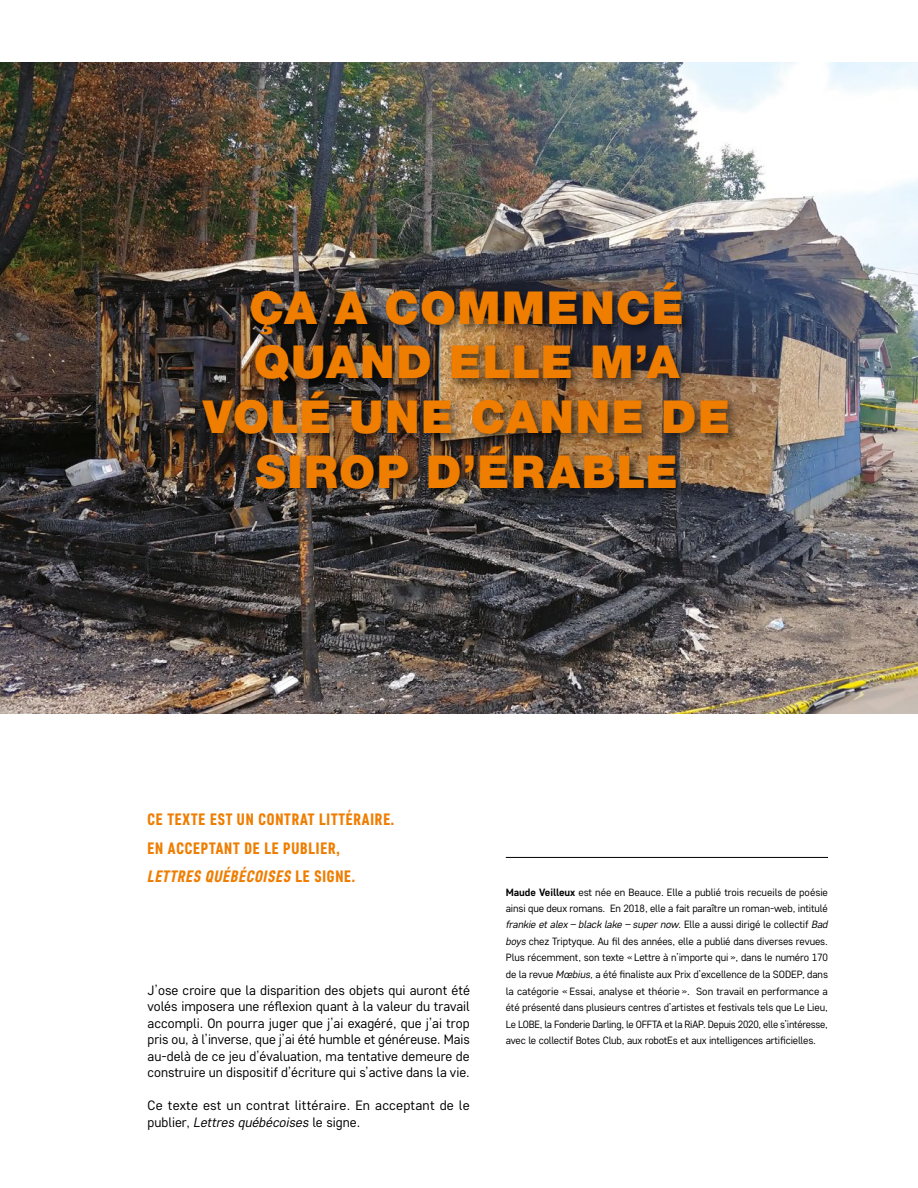
<style>
.page{position:relative;width:918px;height:1188px;background:#fff}
.page>*{position:absolute;margin:0;border:0;box-sizing:border-box;transform-origin:0 0}
.t1{font:900 45.45px/54.6px "Helvetica Neue";letter-spacing:.03em;color:#ef7d00;text-align:center}
.t2{font:800 16.5px/28.5px "Core Sans D67 Cn";letter-spacing:.05em;color:#ef7d00}
.t3{font:13.5px/16.5px "Core Sans D35";color:#000;text-align:justify}
.t4{font:10.5px/16.5px "Core Sans D35";letter-spacing:-.015em;color:#000;text-align:justify}
.s1{font-style:italic}
.s2{font-family:"Core Sans D55";font-weight:700}
</style>
<div class="page">
<hr style="left:506px;top:857px;width:322px;height:1px;background:#000">
<img style="left:0;top:63px;width:918px;height:650px">
<div style="left:199px;top:278px;width:541px;height:222px;background:#000;opacity:.6"></div>
<h1 class="t1" style="left:203px;top:280px;width:528px">ÇA A COMMENCÉ<br>QUAND ELLE M’A<br>VOLÉ UNE CANNE DE<br>SIROP D’ÉRABLE</h1>
<h2 class="t2" style="left:148px;top:805px;width:248px">CE TEXTE EST UN CONTRAT LITTÉRAIRE.<br>EN ACCEPTANT DE LE PUBLIER,<br><span class="s1">LETTRES QUÉBÉCOISES</span> LE SIGNE.</h2>
<p class="t3" style="left:148px;top:981px;width:324px">J’ose croire que la disparition des objets qui auront été volés imposera une réflexion quant à la valeur du travail accompli. On pourra juger que j’ai exagéré, que j’ai trop pris ou, à l’inverse, que j’ai été humble et généreuse. Mais au-delà de ce jeu d’évaluation, ma tentative demeure de construire un dispositif d’écriture qui s’active dans la vie.</p>
<p class="t3" style="left:148px;top:1097px;width:324px">Ce texte est un contrat littéraire. En acceptant de le publier, <span class="s1">Lettres québécoises</span> le signe.</p>
<p class="t4" style="left:506px;top:883px;width:324px"><span class="s2">Maude Veilleux</span> est née en Beauce. Elle a publié trois recueils de poésie ainsi que deux romans. En 2018, elle a fait paraître un roman-web, intitulé <span class="s1">frankie et alex – black lake – super now.</span> Elle a aussi dirigé le collectif <span class="s1">Bad boys</span> chez Triptyque. Au fil des années, elle a publié dans diverses revues.<br>Plus récemment, son texte « Lettre à n’importe qui », dans le numéro 170 de la revue <span class="s1">Mœbius,</span> a été finaliste aux Prix d’excellence de la SODEP, dans la catégorie « Essai, analyse et théorie ». Son travail en performance a été présenté dans plusieurs centres d’artistes et festivals tels que Le Lieu, Le LOBE, la Fonderie Darling, le OFFTA et la RiAP. Depuis 2020, elle s’intéresse, avec le collectif Botes Club, aux robotEs et aux intelligences artificielles.</p>
</div>
